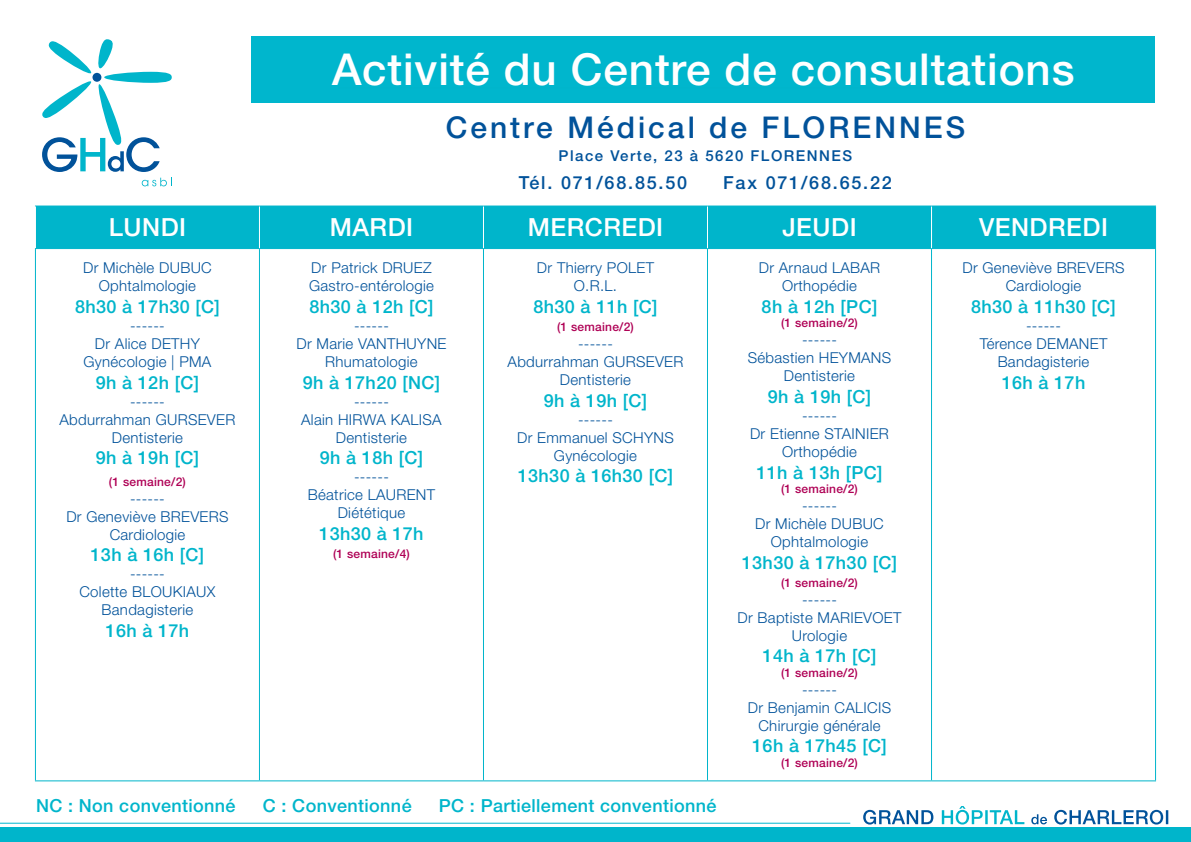
<style>
.page{position:relative;width:1191px;height:842px;background:#fff}
.page>*{position:absolute;margin:0;border:0;box-sizing:border-box;transform-origin:0 0}
.Titres{font:500 44px "Helvetica Neue LT Std";letter-spacing:.02em;color:#fff}
.t1{font:500 30px "Helvetica Neue LT Std";letter-spacing:.1em;color:#01529a}
.titre{font:500 25px "Helvetica Neue LT Std";letter-spacing:.02em;color:#fff}
.titre-2{font:500 18px "Helvetica Neue LT Std";letter-spacing:.02em;color:#00b5cb}
.t2{font:500 18px "Helvetica Neue LT Std";letter-spacing:.1em;color:#01529a}
.titre-3{font:300 15px "Helvetica Neue LT Std";letter-spacing:.02em;color:#01529a}
.t3{font:500 15px "Helvetica Neue LT Std";letter-spacing:.1em;color:#01529a}
.titre-4{font:500 12px "Helvetica Neue LT Std";letter-spacing:.02em;color:#af0155}
</style>
<div class="page">
<div style="left:0;top:828px;width:1191px;height:14px;background:#00b5cb"></div>
<hr style="left:0;top:823px;width:850px;height:1px;background:#00b7ce">
<svg style="left:42px;top:39px;width:130px;height:133px"></svg>
<div style="left:92px;top:73px;width:9px;height:9px;background:#01529a;border-radius:50%"></div>
<svg style="left:142px;top:178px;width:30px;height:8px"></svg>
<svg style="left:1031px;top:810px;width:137px;height:14px"></svg>
<svg style="left:941px;top:806px;width:83px;height:18px"></svg>
<svg style="left:863px;top:810px;width:70px;height:14px"></svg>
<div style="left:36px;top:207px;width:1119px;height:41px;background:#00b5cb"></div>
<hr style="left:35px;top:249px;width:1px;height:531px;background:#00b5cb">
<hr style="left:259px;top:249px;width:1px;height:531px;background:#00b5cb">
<hr style="left:483px;top:249px;width:1px;height:531px;background:#00b5cb">
<hr style="left:707px;top:249px;width:1px;height:531px;background:#00b5cb">
<hr style="left:931px;top:249px;width:1px;height:531px;background:#00b5cb">
<hr style="left:1155px;top:249px;width:1px;height:531px;background:#00b5cb">
<hr style="left:35px;top:780px;width:224px;height:1px;background:#00b5cb">
<hr style="left:259px;top:780px;width:224px;height:1px;background:#00b5cb">
<hr style="left:483px;top:780px;width:224px;height:1px;background:#00b5cb">
<hr style="left:707px;top:780px;width:224px;height:1px;background:#00b5cb">
<hr style="left:931px;top:780px;width:225px;height:1px;background:#00b5cb">
<hr style="left:35px;top:206px;width:224px;height:1px;background:#00b5cb">
<hr style="left:259px;top:206px;width:224px;height:1px;background:#00b5cb">
<hr style="left:483px;top:206px;width:224px;height:1px;background:#00b5cb">
<hr style="left:707px;top:206px;width:224px;height:1px;background:#00b5cb">
<hr style="left:931px;top:206px;width:225px;height:1px;background:#00b5cb">
<hr style="left:1155px;top:207px;width:1px;height:41px;background:#00b5cb">
<hr style="left:35px;top:248px;width:224px;height:1px;background:#00b5cb">
<hr style="left:259px;top:248px;width:224px;height:1px;background:#00b5cb">
<hr style="left:483px;top:248px;width:224px;height:1px;background:#00b5cb">
<hr style="left:707px;top:248px;width:224px;height:1px;background:#00b5cb">
<hr style="left:931px;top:248px;width:225px;height:1px;background:#00b5cb">
<hr style="left:259px;top:207px;width:1px;height:41px;background:#fff">
<hr style="left:483px;top:207px;width:1px;height:41px;background:#fff">
<hr style="left:707px;top:207px;width:1px;height:41px;background:#fff">
<hr style="left:931px;top:207px;width:1px;height:41px;background:#fff">
<div style="left:252px;top:36px;width:903px;height:66px;background:#00b6cd"></div>
<p class="Titres" style="left:332px;top:43px;width:744px">Activité du Centre de consultations</p>
<p class="t1" style="left:446px;top:109px;width:521px">Centre Médical de FLORENNES</p>
<p class="t3" style="left:558px;top:147px;width:295px">Place Verte, 23 à 5620 FLORENNES</p>
<p class="t2" style="left:519px;top:171px;width:170px">Tél. 071/68.85.50</p>
<p class="t2" style="left:723px;top:171px;width:170px">Fax 071/68.65.22</p>
<p class="titre" style="left:109px;top:212px;width:79px">LUNDI</p>
<p class="titre" style="left:330px;top:212px;width:85px">MARDI</p>
<p class="titre" style="left:528px;top:212px;width:137px">MERCREDI</p>
<p class="titre" style="left:782px;top:212px;width:76px">JEUDI</p>
<p class="titre" style="left:979px;top:212px;width:130px">VENDREDI</p>
<p class="titre-3" style="left:83px;top:259px;width:130px">Dr Michèle DUBUC</p>
<p class="titre-3" style="left:99px;top:277px;width:99px">Ophtalmologie</p>
<p class="titre-2" style="left:75px;top:296px;width:146px">8h30 à 17h30 [C]</p>
<p class="titre-3" style="left:130px;top:317px;width:36px">------</p>
<p class="titre-3" style="left:95px;top:335px;width:107px">Dr Alice DETHY</p>
<p class="titre-3" style="left:83px;top:353px;width:129px">Gynécologie | PMA</p>
<p class="titre-2" style="left:96px;top:371px;width:105px">9h à 12h [C]</p>
<p class="titre-3" style="left:130px;top:392px;width:36px">------</p>
<p class="titre-3" style="left:60px;top:410px;width:177px">Abdurrahman GURSEVER</p>
<p class="titre-3" style="left:112px;top:428px;width:73px">Dentisterie</p>
<p class="titre-2" style="left:96px;top:447px;width:105px">9h à 19h [C]</p>
<p class="titre-4" style="left:109px;top:474px;width:78px">(1 semaine/2)</p>
<p class="titre-3" style="left:130px;top:489px;width:36px">------</p>
<p class="titre-3" style="left:66px;top:507px;width:164px">Dr Geneviève BREVERS</p>
<p class="titre-3" style="left:110px;top:525px;width:77px">Cardiologie</p>
<p class="titre-2" style="left:91px;top:544px;width:115px">13h à 16h [C]</p>
<p class="titre-3" style="left:130px;top:565px;width:36px">------</p>
<p class="titre-3" style="left:79px;top:583px;width:137px">Colette BLOUKIAUX</p>
<p class="titre-3" style="left:102px;top:601px;width:93px">Bandagisterie</p>
<p class="titre-2" style="left:106px;top:620px;width:85px">16h à 17h</p>
<p class="titre-3" style="left:537px;top:259px;width:119px">Dr Thierry POLET</p>
<p class="titre-3" style="left:574px;top:277px;width:45px">O.R.L.</p>
<p class="titre-2" style="left:533px;top:296px;width:126px">8h30 à 11h [C]</p>
<p class="titre-4" style="left:557px;top:320px;width:78px">(1 semaine/2)</p>
<p class="titre-3" style="left:578px;top:335px;width:36px">------</p>
<p class="titre-3" style="left:507px;top:353px;width:177px">Abdurrahman GURSEVER</p>
<p class="titre-3" style="left:560px;top:371px;width:73px">Dentisterie</p>
<p class="titre-2" style="left:544px;top:389px;width:105px">9h à 19h [C]</p>
<p class="titre-3" style="left:578px;top:410px;width:36px">------</p>
<p class="titre-3" style="left:517px;top:428px;width:158px">Dr Emmanuel SCHYNS</p>
<p class="titre-3" style="left:554px;top:446px;width:85px">Gynécologie</p>
<p class="titre-2" style="left:518px;top:465px;width:157px">13h30 à 16h30 [C]</p>
<p class="titre-3" style="left:962px;top:259px;width:164px">Dr Geneviève BREVERS</p>
<p class="titre-3" style="left:1005px;top:277px;width:77px">Cardiologie</p>
<p class="titre-2" style="left:971px;top:296px;width:146px">8h30 à 11h30 [C]</p>
<p class="titre-3" style="left:1026px;top:317px;width:36px">------</p>
<p class="titre-3" style="left:979px;top:335px;width:129px">Térence DEMANET</p>
<p class="titre-3" style="left:997px;top:353px;width:93px">Bandagisterie</p>
<p class="titre-2" style="left:1001px;top:371px;width:85px">16h à 17h</p>
<p class="titre-3" style="left:311px;top:259px;width:122px">Dr Patrick DRUEZ</p>
<p class="titre-3" style="left:309px;top:277px;width:126px">Gastro-entérologie</p>
<p class="titre-2" style="left:309px;top:296px;width:126px">8h30 à 12h [C]</p>
<p class="titre-3" style="left:354px;top:317px;width:36px">------</p>
<p class="titre-3" style="left:296px;top:335px;width:151px">Dr Marie VANTHUYNE</p>
<p class="titre-3" style="left:325px;top:353px;width:94px">Rhumatologie</p>
<p class="titre-2" style="left:303px;top:371px;width:139px">9h à 17h20 [NC]</p>
<p class="titre-3" style="left:354px;top:392px;width:36px">------</p>
<p class="titre-3" style="left:301px;top:410px;width:142px">Alain HIRWA KALISA</p>
<p class="titre-3" style="left:336px;top:428px;width:73px">Dentisterie</p>
<p class="titre-2" style="left:320px;top:447px;width:105px">9h à 18h [C]</p>
<p class="titre-3" style="left:354px;top:468px;width:36px">------</p>
<p class="titre-3" style="left:308px;top:486px;width:129px">Béatrice LAURENT</p>
<p class="titre-3" style="left:338px;top:504px;width:69px">Diététique</p>
<p class="titre-2" style="left:319px;top:523px;width:106px">13h30 à 17h</p>
<p class="titre-4" style="left:333px;top:546px;width:78px">(1 semaine/4)</p>
<p class="titre-3" style="left:758px;top:259px;width:123px">Dr Arnaud LABAR</p>
<p class="titre-3" style="left:782px;top:277px;width:76px">Orthopédie</p>
<p class="titre-2" style="left:761px;top:296px;width:117px">8h à 12h [PC]</p>
<p class="titre-4" style="left:781px;top:316px;width:78px">(1 semaine/2)</p>
<p class="titre-3" style="left:802px;top:331px;width:36px">------</p>
<p class="titre-3" style="left:747px;top:349px;width:145px">Sébastien HEYMANS</p>
<p class="titre-3" style="left:784px;top:367px;width:73px">Dentisterie</p>
<p class="titre-2" style="left:768px;top:386px;width:105px">9h à 19h [C]</p>
<p class="titre-3" style="left:802px;top:407px;width:36px">------</p>
<p class="titre-3" style="left:750px;top:425px;width:140px">Dr Etienne STAINIER</p>
<p class="titre-3" style="left:782px;top:443px;width:76px">Orthopédie</p>
<p class="titre-2" style="left:756px;top:461px;width:128px">11h à 13h [PC]</p>
<p class="titre-4" style="left:781px;top:482px;width:78px">(1 semaine/2)</p>
<p class="titre-3" style="left:802px;top:497px;width:36px">------</p>
<p class="titre-3" style="left:755px;top:515px;width:130px">Dr Michèle DUBUC</p>
<p class="titre-3" style="left:771px;top:533px;width:99px">Ophtalmologie</p>
<p class="titre-2" style="left:742px;top:551px;width:157px">13h30 à 17h30 [C]</p>
<p class="titre-4" style="left:781px;top:575px;width:78px">(1 semaine/2)</p>
<p class="titre-3" style="left:802px;top:590px;width:36px">------</p>
<p class="titre-3" style="left:737px;top:608px;width:165px">Dr Baptiste MARIEVOET</p>
<p class="titre-3" style="left:792px;top:626px;width:57px">Urologie</p>
<p class="titre-2" style="left:762px;top:645px;width:115px">14h à 17h [C]</p>
<p class="titre-4" style="left:781px;top:665px;width:78px">(1 semaine/2)</p>
<p class="titre-3" style="left:802px;top:680px;width:36px">------</p>
<p class="titre-3" style="left:748px;top:698px;width:145px">Dr Benjamin CALICIS</p>
<p class="titre-3" style="left:758px;top:716px;width:124px">Chirurgie générale</p>
<p class="titre-2" style="left:752px;top:735px;width:136px">16h à 17h45 [C]</p>
<p class="titre-4" style="left:781px;top:755px;width:78px">(1 semaine/2)</p>
<p class="titre-2" style="left:36px;top:795px;width:201px">NC : Non conventionné</p>
<p class="titre-2" style="left:263px;top:795px;width:150px">C : Conventionné</p>
<p class="titre-2" style="left:439px;top:795px;width:279px">PC : Partiellement conventionné</p>
</div>
